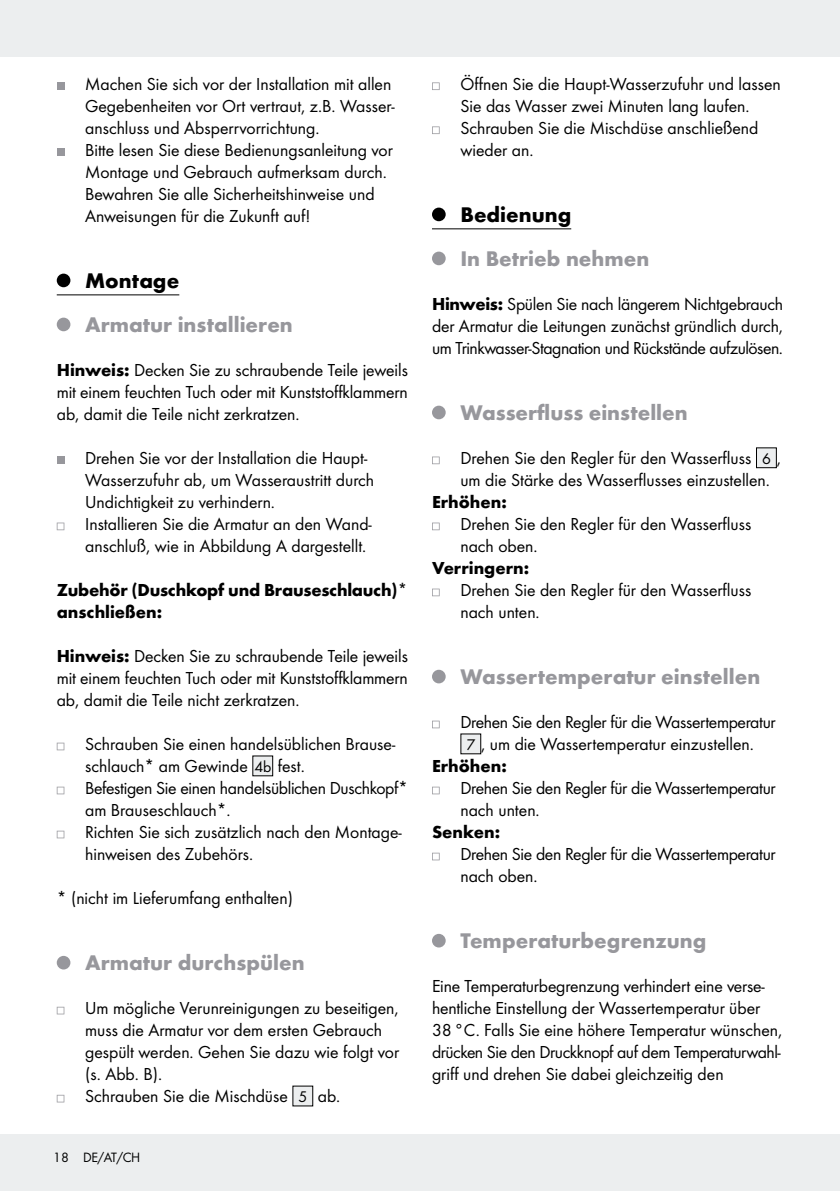
<style>
.page{position:relative;width:840px;height:1191px;background:#fff}
.page>*{position:absolute;margin:0;border:0;box-sizing:border-box;transform-origin:0 0}
.t1{font:700 22px "Futura";color:#97979c}
.t2{font:700 22px "Futura";color:#000}
.t3{font:18px/22px "Futura Boo";color:#000}
.t4{font:18px/22px "Futura Boo";letter-spacing:-.02em;color:#000}
.t5{font:700 18px/22px "Futura";color:#000}
.t6{font:14px "Futura Boo";letter-spacing:-.03em;color:#000}
.s1{font-family:"Futura";font-weight:700}
.s2{font-size:16px}
</style>
<div class="page">
<div style="left:0;top:0;width:839px;height:57px;background:#eceeef"></div>
<div style="left:0;top:1134px;width:839px;height:57px;background:#eceeef"></div>
<hr style="left:57px;top:294px;width:122px;height:1px;background:#000">
<div style="left:57px;top:82px;width:7px;height:8px;background:#97979c"></div>
<div style="left:57px;top:148px;width:7px;height:8px;background:#97979c"></div>
<div style="left:57px;top:274px;width:13px;height:13px;background:#000;border-radius:50%"></div>
<div style="left:57px;top:318px;width:13px;height:13px;background:#97979c;border-radius:50%"></div>
<div style="left:57px;top:456px;width:7px;height:8px;background:#97979c"></div>
<svg style="left:57px;top:522px;width:7px;height:8px"></svg>
<svg style="left:57px;top:742px;width:7px;height:8px"></svg>
<div style="left:253px;top:756px;width:19px;height:20px;background:#eceeef"></div>
<svg style="left:57px;top:786px;width:7px;height:8px"></svg>
<svg style="left:57px;top:830px;width:7px;height:8px"></svg>
<div style="left:57px;top:956px;width:13px;height:13px;background:#97979c;border-radius:50%"></div>
<svg style="left:57px;top:1006px;width:7px;height:8px"></svg>
<svg style="left:57px;top:1094px;width:7px;height:8px"></svg>
<div style="left:293px;top:1086px;width:19px;height:20px;background:#eceeef"></div>
<hr style="left:432px;top:228px;width:139px;height:1px;background:#000">
<svg style="left:432px;top:82px;width:7px;height:8px"></svg>
<svg style="left:432px;top:126px;width:7px;height:8px"></svg>
<div style="left:432px;top:208px;width:13px;height:13px;background:#000;border-radius:50%"></div>
<div style="left:432px;top:252px;width:13px;height:13px;background:#97979c;border-radius:50%"></div>
<div style="left:432px;top:406px;width:13px;height:13px;background:#97979c;border-radius:50%"></div>
<svg style="left:432px;top:456px;width:7px;height:8px"></svg>
<div style="left:756px;top:448px;width:20px;height:20px;background:#eceeef"></div>
<div style="left:755px;top:447px;width:21px;height:21px;border:1px solid #000"></div>
<svg style="left:432px;top:522px;width:7px;height:8px"></svg>
<svg style="left:432px;top:588px;width:7px;height:8px"></svg>
<div style="left:432px;top:670px;width:13px;height:13px;background:#97979c;border-radius:50%"></div>
<svg style="left:432px;top:720px;width:7px;height:8px"></svg>
<div style="left:460px;top:734px;width:20px;height:20px;background:#eceeef"></div>
<svg style="left:432px;top:786px;width:7px;height:8px"></svg>
<svg style="left:432px;top:852px;width:7px;height:8px"></svg>
<div style="left:432px;top:934px;width:13px;height:13px;background:#97979c;border-radius:50%"></div>
<p class="t3" style="left:85px;top:73px;width:311px">Machen Sie sich vor der Installation mit allen Gegebenheiten vor Ort vertraut, z.B. Wasser&shy;anschluss und Absperrvorrichtung.<br>Bitte lesen Sie diese Bedienungsanleitung vor Montage und Gebrauch aufmerksam durch.<br>Bewahren Sie alle Sicherheitshinweise und Anweisungen für die Zukunft auf!</p>
<p class="t2" style="left:85px;top:267px;width:96px">Montage</p>
<p class="t1" style="left:85px;top:311px;width:209px">Armatur installieren</p>
<p class="t3" style="left:57px;top:359px;width:352px;text-align:justify"><span class="s1">Hinweis:</span> Decken Sie zu schraubende Teile jeweils mit einem feuchten Tuch oder mit Kunststoffklammern ab, damit die Teile nicht zerkratzen.</p>
<p class="t3" style="left:85px;top:447px;width:290px">Drehen Sie vor der Installation die Haupt-Wasserzufuhr ab, um Wasseraustritt durch Undichtigkeit zu verhindern.<br>Installieren Sie die Armatur an den Wand&shy;anschluß, wie in Abbildung A dargestellt.</p>
<p class="t5" style="left:57px;top:579px;width:352px">Zubehör (Duschkopf und Brauseschlauch)* anschließen:</p>
<p class="t3" style="left:57px;top:645px;width:352px;text-align:justify"><span class="s1">Hinweis:</span> Decken Sie zu schraubende Teile jeweils mit einem feuchten Tuch oder mit Kunststoffklammern ab, damit die Teile nicht zerkratzen.</p>
<p class="t3" style="left:85px;top:733px;width:324px">Schrauben Sie einen handelsüblichen Brause&shy;schlauch* am Gewinde <span class="s2">4b</span> fest.<br>Befestigen Sie einen handelsüblichen Duschkopf* am Brauseschlauch*.<br>Richten Sie sich zusätzlich nach den Montage&shy;hinweisen des Zubehörs.</p>
<p class="t3" style="left:57px;top:887px;width:237px">* (nicht im Lieferumfang enthalten)</p>
<p class="t1" style="left:85px;top:949px;width:221px">Armatur durchspülen</p>
<p class="t3" style="left:85px;top:997px;width:315px">Um mögliche Verunreinigungen zu beseitigen, muss die Armatur vor dem ersten Gebrauch gespült werden. Gehen Sie dazu wie folgt vor (s. Abb. B).<br>Schrauben Sie die Mischdüse <span class="s2">5</span> ab.</p>
<p class="t6" style="left:53px;top:1149px;width:88px">18 DE/AT/CH</p>
<p class="t3" style="left:460px;top:73px;width:322px">Öffnen Sie die Haupt-Wasserzufuhr und lassen Sie das Wasser zwei Minuten lang laufen.<br>Schrauben Sie die Mischdüse anschließend wieder an.</p>
<p class="t2" style="left:460px;top:201px;width:112px">Bedienung</p>
<p class="t1" style="left:460px;top:245px;width:190px">In Betrieb nehmen</p>
<p class="t3" style="left:432px;top:293px;width:352px;text-align:justify"><span class="s1">Hinweis:</span> Spülen Sie nach längerem Nichtgebrauch der Armatur die Leitungen zunächst gründlich durch, um Trinkwasser-Stagnation und Rückstände aufzulösen.</p>
<p class="t1" style="left:460px;top:399px;width:229px">Wasserfluss einstellen</p>
<p class="t3" style="left:460px;top:447px;width:322px">Drehen Sie den Regler für den Wasserfluss <span class="s2">6</span> , um die Stärke des Wasserflusses einzustellen.</p>
<p class="t5" style="left:432px;top:491px;width:76px">Erhöhen:</p>
<p class="t3" style="left:460px;top:513px;width:292px">Drehen Sie den Regler für den Wasserfluss nach oben.</p>
<p class="t5" style="left:432px;top:557px;width:99px">Verringern:</p>
<p class="t3" style="left:460px;top:579px;width:292px">Drehen Sie den Regler für den Wasserfluss nach unten.</p>
<p class="t1" style="left:460px;top:663px;width:301px">Wassertemperatur einstellen</p>
<p class="t4" style="left:466px;top:711px;width:310px;text-indent:-6px">Drehen Sie den Regler für die Wassertemperatur<br><span class="s2">7</span> , um die Wassertemperatur einzustellen.</p>
<p class="t5" style="left:432px;top:755px;width:76px">Erhöhen:</p>
<p class="t4" style="left:460px;top:777px;width:316px">Drehen Sie den Regler für die Wassertemperatur nach unten.</p>
<p class="t5" style="left:432px;top:821px;width:70px">Senken:</p>
<p class="t4" style="left:460px;top:843px;width:316px">Drehen Sie den Regler für die Wassertemperatur nach oben.</p>
<p class="t1" style="left:460px;top:927px;width:247px">Temperaturbegrenzung</p>
<p class="t3" style="left:432px;top:975px;width:351px">Eine Temperaturbegrenzung verhindert eine verse&shy;hentliche Einstellung der Wassertemperatur über 38°C. Falls Sie eine höhere Temperatur wünschen, drücken Sie den Druckknopf auf dem Temperaturwahl&shy;griff und drehen Sie dabei gleichzeitig den</p>
</div>
